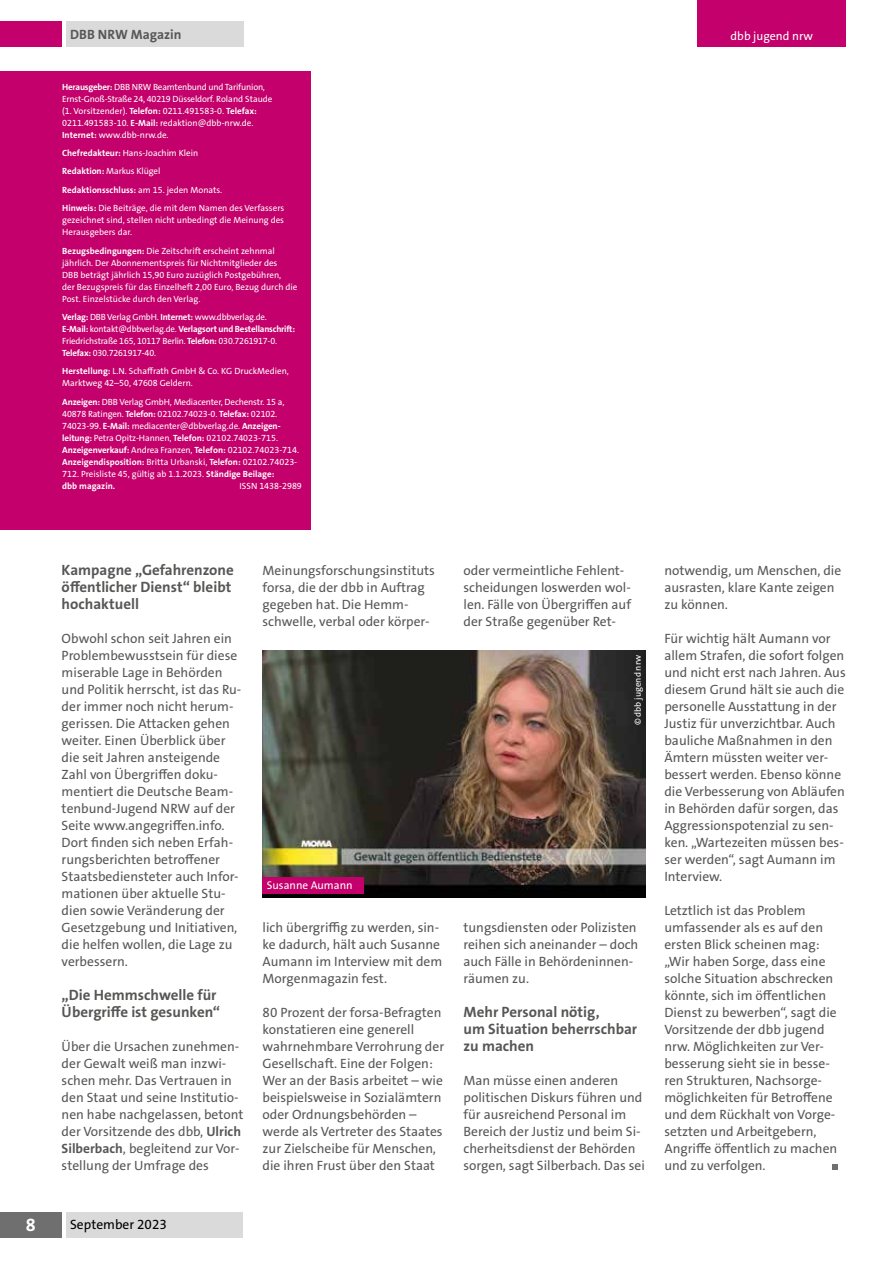
<style>
.page{position:relative;width:893px;height:1263px;background:#fff}
.page>*{position:absolute;margin:0;border:0;box-sizing:border-box;transform-origin:0 0}
.t1{font:700 18px "The Sans Os F";color:#fff}
.t2{font:700 15px/17px "The Sans Os F";color:#575756}
.t3{font:13.5px/17px "The Sans Os F";color:#575756}
.t4{font:13.5px "The Sans Os F";color:#000}
.t5{font:700 13.5px "The Sans Os F";color:#575756}
.t6{font:12px "The Sans Os F";color:#fff}
.t7{font:11.25px "The Sans Os F";color:#fff}
.t8{font:9px/12px "The Sans Os F";color:#fff}
.t9{font:9px/12px "The Sans Os F";letter-spacing:-.02em;color:#fff}
.s1{font-weight:700}
</style>
<div class="page">
<div style="left:0;top:1212px;width:62px;height:25px;background:#706f6f"></div>
<div style="left:66px;top:1212px;width:176px;height:25px;background:#dadada"></div>
<div style="left:66px;top:21px;width:177px;height:26px;background:#dadada"></div>
<div style="left:0;top:21px;width:62px;height:26px;background:#c3006b"></div>
<div style="left:697px;top:0;width:149px;height:47px;background:#c3006b"></div>
<div style="left:0;top:71px;width:310px;height:458px;background:#c3006b"></div>
<svg style="left:832px;top:1164px;width:6px;height:6px"></svg>
<img style="left:262px;top:651px;width:383px;height:247px">
<div style="left:263px;top:877px;width:101px;height:17px;background:#c3006b"></div>
<p class="t5" style="left:70px;top:25px;width:113px">DBB NRW Magazin</p>
<p class="t6" style="left:731px;top:29px;width:84px">dbb jugend nrw</p>
<p class="t8" style="left:62px;top:81px;width:212px"><span class="s1">Herausgeber:</span> DBB NRW Beamtenbund und Tarifunion, Ernst-Gnoß-Straße 24, 40219 Düsseldorf. Roland Staude (1. Vorsitzender). <span class="s1">Telefon:</span> 0211.491583-0. <span class="s1">Telefax:<br></span>0211.491583-10. <span class="s1">E-Mail:</span> redaktion@dbb-nrw.de.<br><span class="s1">Internet:</span> www.dbb-nrw.de.</p>
<p class="t8" style="left:62px;top:144px;width:224px;line-height:18.5px"><span class="s1">Chefredakteur:</span> Hans-Joachim Klein<br><span class="s1">Redaktion:</span> Markus Klügel<br><span class="s1">Redaktionsschluss:</span> am 15. jeden Monats.<br><span class="s1">Hinweis:</span> Die Beiträge, die mit dem Namen des Verfassers</p>
<p class="t8" style="left:62px;top:214px;width:223px">gezeichnet sind, stellen nicht unbedingt die Meinung des<br>Herausgebers dar.</p>
<p class="t8" style="left:62px;top:245px;width:237px"><span class="s1">Bezugsbedingungen:</span> Die Zeitschrift erscheint zehnmal jährlich. Der Abonnementspreis für Nichtmitglieder des<br>DBB beträgt jährlich 15,90 Euro zuzüglich Postgebühren,<br>der Bezugspreis für das Einzelheft 2,00 Euro, Bezug durch die Post. Einzelstücke durch den Verlag.</p>
<p class="t9" style="left:62px;top:311px;width:234px"><span class="s1">Verlag:</span> DBB Verlag GmbH. <span class="s1">Internet:</span> www.dbbverlag.de.<br><span class="s1">E-Mail:</span> kontakt@dbbverlag.de. <span class="s1">Verlagsort und Bestellanschrift:<br></span>Friedrichstraße 165, 10117 Berlin. <span class="s1">Telefon:</span> 030.7261917-0.<br><span class="s1">Telefax:</span> 030.7261917-40.</p>
<p class="t8" style="left:62px;top:365px;width:228px"><span class="s1">Herstellung:</span> L.N. Schaffrath GmbH &amp; Co. KG DruckMedien,<br>Marktweg 42–50, 47608 Geldern.</p>
<p class="t8" style="left:62px;top:396px;width:239px"><span class="s1">Anzeigen:</span> DBB Verlag GmbH, Mediacenter, Dechenstr. 15 a, 40878 Ratingen. <span class="s1">Telefon:</span> 02102.74023-0. <span class="s1">Telefax:</span> 02102.<br>74023-99. <span class="s1">E-Mail:</span> mediacenter@dbbverlag.de. <span class="s1">Anzeigen&shy;leitung:</span> Petra Opitz-Hannen, <span class="s1">Telefon:</span> 02102.74023-715.<br><span class="s1">Anzeigenverkauf:</span> Andrea Franzen, <span class="s1">Telefon:</span> 02102.74023-714.<br><span class="s1">Anzeigendisposition:</span> Britta Urbanski, <span class="s1">Telefon:</span> 02102.74023- 712. Preisliste 45, gültig ab 1.1.2023. <span class="s1">Ständige Beilage:<br>dbb magazin.</span></p>
<p class="t8" style="left:240px;top:480px;width:64px">ISSN 1438-2989</p>
<p class="t2" style="left:62px;top:561px;width:174px">Kampagne „Gefahrenzone öffentlicher Dienst“ bleibt hochaktuell</p>
<p class="t3" style="left:62px;top:630px;width:181px">Obwohl schon seit Jahren ein<br>Problembewusstsein für diese miserable Lage in Behörden und Politik herrscht, ist das Ru&shy;der immer noch nicht herum&shy;gerissen. Die Attacken gehen weiter. Einen Überblick über die seit Jahren ansteigende<br>Zahl von Übergriffen doku&shy;mentiert die Deutsche Beam&shy;tenbund-Jugend NRW auf der<br>Seite www.angegriffen.info.<br>Dort finden sich neben Erfah&shy;rungsberichten betroffener<br>Staatsbediensteter auch Infor&shy;mationen über aktuelle Stu&shy;dien sowie Veränderung der<br>Gesetzgebung und Initiativen, die helfen wollen, die Lage zu verbessern.</p>
<p class="t2" style="left:62px;top:986px;width:160px">„Die Hemmschwelle für<br>Übergriffe ist gesunken“</p>
<p class="t3" style="left:62px;top:1038px;width:183px">Über die Ursachen zunehmen&shy;der Gewalt weiß man inzwi&shy;schen mehr. Das Vertrauen in den Staat und seine Institutio&shy;nen habe nachgelassen, betont der Vorsitzende des dbb, <span class="s1">Ulrich<br>Silberbach</span>, begleitend zur Vor&shy;stellung der Umfrage des</p>
<h1 class="t1" style="left:26px;top:1213px;width:11px">8</h1>
<p class="t4" style="left:70px;top:1216px;width:98px">September 2023</p>
<p class="t3" style="left:263px;top:562px;width:174px">Meinungsforschungsinstituts forsa, die der dbb in Auftrag gegeben hat. Die Hemm&shy;schwelle, verbal oder körper-</p>
<p class="t7" style="left:267px;top:878px;width:87px">Susanne Aumann</p>
<p class="t3" style="left:263px;top:919px;width:181px">lich übergriffig zu werden, sin&shy;ke dadurch, hält auch Susanne<br>Aumann im Interview mit dem<br>Morgenmagazin fest.</p>
<p class="t3" style="left:263px;top:1004px;width:183px">80 Prozent der forsa-Befragten konstatieren eine generell wahrnehmbare Verrohrung der<br>Gesellschaft. Eine der Folgen:<br>Wer an der Basis arbeitet – wie beispielsweise in Sozialämtern oder Ordnungsbehörden – werde als Vertreter des Staates zur Zielscheibe für Menschen, die ihren Frust über den Staat</p>
<p class="t3" style="left:463px;top:562px;width:169px">oder vermeintliche Fehlent&shy;scheidungen loswerden wol&shy;len. Fälle von Übergriffen auf der Straße gegenüber Ret-</p>
<p class="t8" style="left:632px;top:725px;width:72px;rotate:-90deg">© dbb jugend nrw</p>
<p class="t3" style="left:463px;top:919px;width:176px">tungsdiensten oder Polizisten reihen sich aneinander – doch auch Fälle in Behördeninnen&shy;räumen zu.</p>
<p class="t2" style="left:463px;top:1003px;width:175px">Mehr Personal nötig,<br>um Situation beherrschbar zu machen</p>
<p class="t3" style="left:463px;top:1072px;width:183px">Man müsse einen anderen politischen Diskurs führen und für ausreichend Personal im<br>Bereich der Justiz und beim Si&shy;cherheitsdienst der Behörden sorgen, sagt Silberbach. Das sei</p>
<p class="t3" style="left:664px;top:562px;width:178px">notwendig, um Menschen, die ausrasten, klare Kante zeigen zu können.</p>
<p class="t3" style="left:664px;top:630px;width:183px">Für wichtig hält Aumann vor allem Strafen, die sofort folgen und nicht erst nach Jahren. Aus diesem Grund hält sie auch die personelle Ausstattung in der<br>Justiz für unverzichtbar. Auch bauliche Maßnahmen in den<br>Ämtern müssten weiter ver&shy;bessert werden. Ebenso könne die Verbesserung von Abläufen in Behörden dafür sorgen, das<br>Aggressionspotenzial zu sen&shy;ken. „Wartezeiten müssen bes&shy;ser werden“, sagt Aumann im<br>Interview.</p>
<p class="t3" style="left:664px;top:902px;width:174px">Letztlich ist das Problem umfassender als es auf den ersten Blick scheinen mag: „Wir haben Sorge, dass eine solche Situation abschrecken könnte, sich im öffentlichen<br>Dienst zu bewerben“, sagt die<br>Vorsitzende der dbb jugend nrw. Möglichkeiten zur Ver&shy;besserung sieht sie in besse&shy;ren Strukturen, Nachsorge&shy;möglichkeiten für Betroffene und dem Rückhalt von Vorge&shy;setzten und Arbeitgebern,<br>Angriffe öffentlich zu machen und zu verfolgen.</p>
</div>
